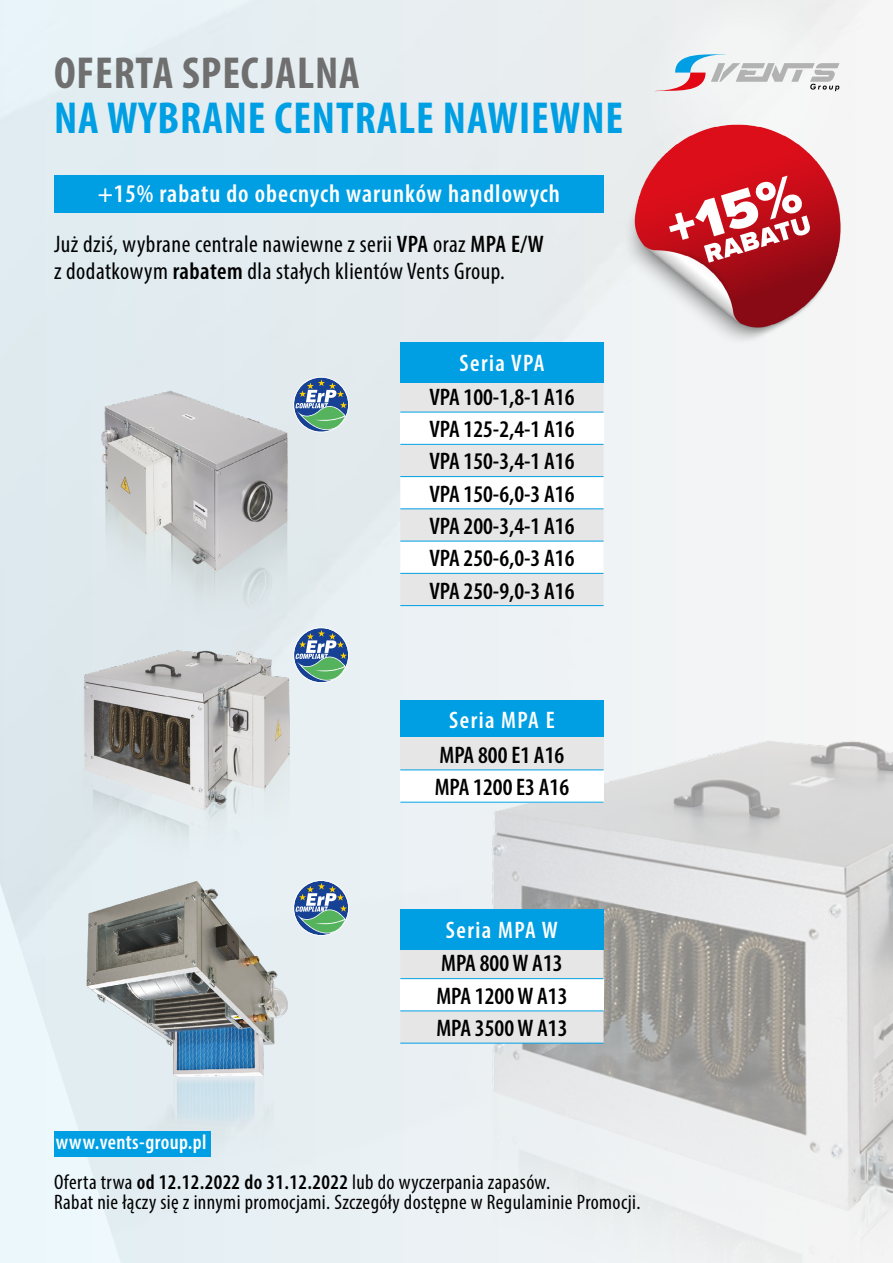
<style>
.page{position:relative;width:893px;height:1263px;background:#fff}
.page>*{position:absolute;margin:0;border:0;box-sizing:border-box;transform-origin:0 0}
.t1{font:700 condensed 45px "Myriad Pro";letter-spacing:.02em;color:#009fe3}
.t2{font:700 condensed 45px "Myriad Pro";letter-spacing:.02em;color:#706f6f}
.t3{font:600 condensed 25.5px "Myriad Pro";letter-spacing:.04em;color:#fff}
.t4{font:600 condensed 24px/32.2px "Myriad Pro";color:#000}
.t5{font:condensed 24px/27px "Myriad Pro";letter-spacing:.02em;color:#000}
.t6{font:600 condensed 24px "Myriad Pro";letter-spacing:.06em;color:#fff}
.t7{font:condensed 21px/19.5px "Myriad Pro";letter-spacing:.02em;color:#000}
.t8{font:600 condensed 21px "Myriad Pro";letter-spacing:.02em;color:#fff}
.s1{font-weight:600}
</style>
<div class="page">
<div style="left:0;top:0;width:893px;height:1263px;background:linear-gradient(to right,#dfebf0,#f6f5f5)"></div>
<img style="left:469px;top:702px;width:424px;height:561px">
<div style="left:54px;top:175px;width:550px;height:38px;background:#009fe3"></div>
<img style="left:586px;top:0;width:307px;height:357px">
<div style="left:400px;top:700px;width:204px;height:37px;background:#009fe3"></div>
<div style="left:400px;top:738px;width:204px;height:32px;background:#e6e6e6"></div>
<div style="left:400px;top:770px;width:204px;height:32px;background:#fff"></div>
<hr style="left:400px;top:769px;width:204px;height:1px;background:#009fe3">
<hr style="left:400px;top:802px;width:204px;height:1px;background:#009fe3">
<svg style="left:655px;top:51px;width:184px;height:44px"></svg>
<div style="left:400px;top:949px;width:204px;height:94px;background:#e6e6e6"></div>
<div style="left:400px;top:979px;width:204px;height:32px;background:#fff"></div>
<hr style="left:400px;top:978px;width:204px;height:1px;background:#009fe3">
<hr style="left:400px;top:1010px;width:204px;height:1px;background:#009fe3">
<hr style="left:400px;top:1043px;width:204px;height:1px;background:#009fe3">
<div style="left:400px;top:909px;width:204px;height:40px;background:#009fe3"></div>
<div style="left:400px;top:383px;width:204px;height:222px;background:#e6e6e6"></div>
<div style="left:400px;top:412px;width:204px;height:32px;background:#fff"></div>
<svg style="left:400px;top:477px;width:204px;height:96px"></svg>
<hr style="left:400px;top:412px;width:204px;height:1px;background:#009fe3">
<hr style="left:400px;top:444px;width:204px;height:1px;background:#009fe3">
<hr style="left:400px;top:476px;width:204px;height:1px;background:#009fe3">
<hr style="left:400px;top:508px;width:204px;height:1px;background:#009fe3">
<hr style="left:400px;top:541px;width:204px;height:1px;background:#009fe3">
<hr style="left:400px;top:573px;width:204px;height:1px;background:#009fe3">
<hr style="left:400px;top:605px;width:204px;height:1px;background:#009fe3">
<div style="left:400px;top:342px;width:204px;height:41px;background:#009fe3"></div>
<svg style="left:669px;top:176px;width:142px;height:87px"></svg>
<img style="left:82px;top:374px;width:216px;height:256px">
<svg style="left:293px;top:377px;width:56px;height:55px;background:#7ea0ac"></svg>
<img style="left:76px;top:638px;width:220px;height:236px">
<svg style="left:293px;top:627px;width:56px;height:56px;background:#81a2ae"></svg>
<img style="left:83px;top:873px;width:209px;height:292px">
<svg style="left:293px;top:880px;width:56px;height:56px;background:#81a2ae"></svg>
<div style="left:54px;top:1131px;width:156px;height:26px;background:#009fe3"></div>
<h1 class="t2" style="left:54px;top:45px;width:307px">OFERTA SPECJALNA</h1>
<h1 class="t1" style="left:54px;top:90px;width:571px">NA WYBRANE CENTRALE NAWIEWNE</h1>
<p class="t3" style="left:98px;top:178px;width:464px">+15% rabatu do obecnych warunków handlowych</p>
<p class="t5" style="left:54px;top:230px;width:491px">Już dziś, wybrane centrale nawiewne z serii <span class="s1">VPA</span> oraz <span class="s1">MPA E/W </span>z dodatkowym <span class="s1">rabatem</span> dla stałych klientów Vents Group.</p>
<p class="t6" style="left:459px;top:349px;width:86px">Seria VPA</p>
<p class="t4" style="left:429px;top:380px;width:147px;text-align:justify">VPA 100-1,8-1 A16<br>VPA 125-2,4-1 A16<br>VPA 150-3,4-1 A16<br>VPA 150-6,0-3 A16<br>VPA 200-3,4-1 A16<br>VPA 250-6,0-3 A16<br>VPA 250-9,0-3 A16</p>
<p class="t6" style="left:449px;top:705px;width:107px">Seria MPA E</p>
<p class="t4" style="left:435px;top:738px;width:136px">MPA 800 E1 A16<br>MPA 1200 E3 A16</p>
<p class="t6" style="left:446px;top:915px;width:114px">Seria MPA W</p>
<p class="t8" style="left:56px;top:1129px;width:152px">www.vents-group.pl</p>
<p class="t4" style="left:436px;top:947px;width:133px">MPA 800 W A13<br>MPA 1200 W A13<br>MPA 3500 W A13</p>
<p class="t7" style="left:54px;top:1172px;width:588px">Oferta trwa <span class="s1">od 12.12.2022 do 31.12.2022</span> lub do wyczerpania zapasów.<br>Rabat nie łączy się z innymi promocjami. Szczegóły dostępne w Regulaminie Promocji.</p>
</div>
